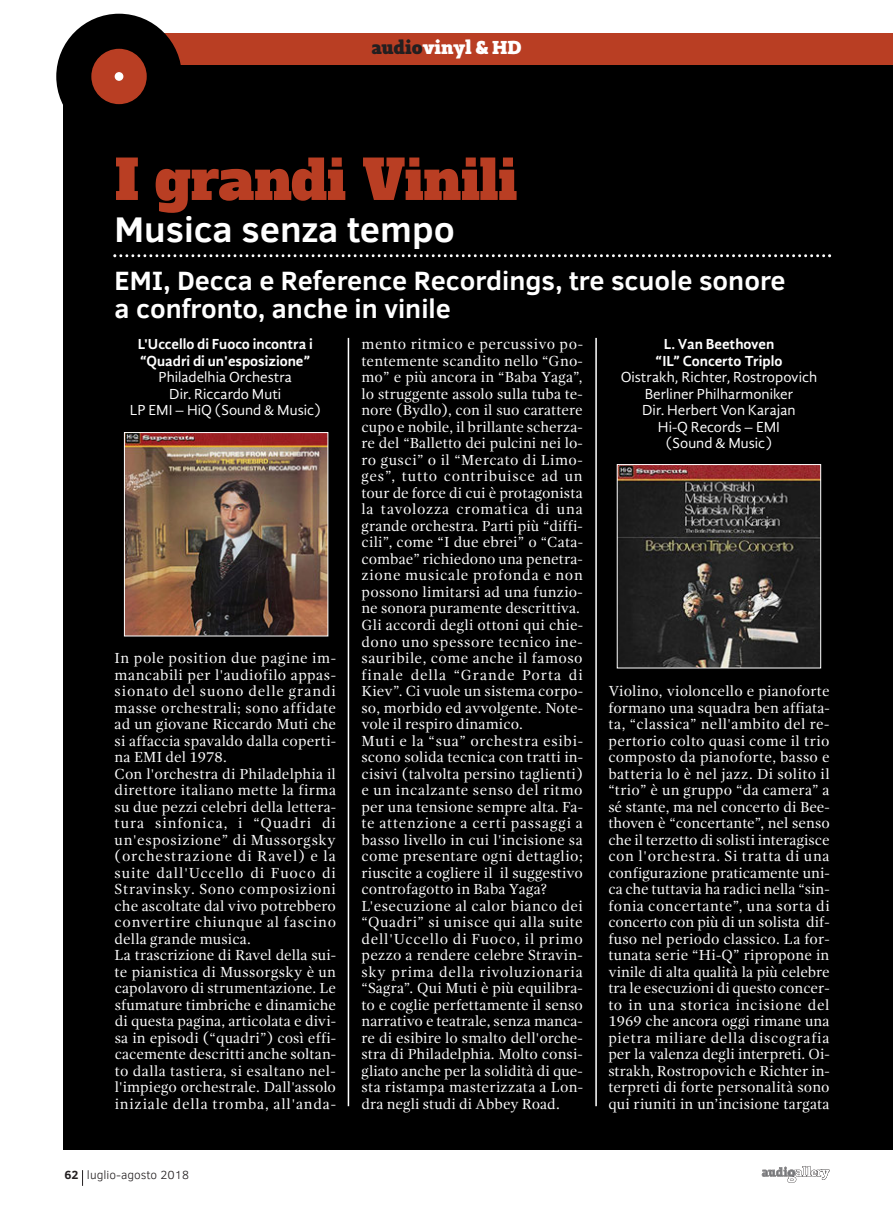
<style>
.page{position:relative;width:893px;height:1208px;background:#fff}
.page>*{position:absolute;margin:0;border:0;box-sizing:border-box;transform-origin:0 0}
.t1{font:54.6px "Alfa Slab One";color:#b93e23}
.t2{font:700 36.3px "Clear Sans";color:#fff}
.t3{font:700 27px/27.8px "Clear Sans";color:#fff}
.t4{font:800 19.5px "Adagio Slab";color:#fff}
.t5{font:15px/16.5px "Gandhi Serif";letter-spacing:.01em;color:#fff}
.t6{font:15px/16.5px "Gandhi Sans";color:#fff;text-align:center}
.t7{font:700 15px/16.5px "Gandhi Sans";color:#fff}
.t8{font:300 12px "Clear Sans";color:#231f20}
.t9{font:700 12px "Clear Sans";color:#231f20}
.s1{color:#231f20}
</style>
<div class="page">
<div style="left:148px;top:34px;width:744px;height:48px;background:#b93e23"></div>
<div style="left:64px;top:65px;width:828px;height:1084px;background:#000"></div>
<svg style="left:82px;top:1170px;width:1px;height:15px"></svg>
<svg style="left:761px;top:1166px;width:68px;height:16px"></svg>
<div style="left:56px;top:14px;width:126px;height:125px;background:#000;border-radius:50%"></div>
<div style="left:91px;top:49px;width:56px;height:55px;background:#b93e23;border-radius:50%"></div>
<div style="left:115px;top:72px;width:8px;height:9px;background:#fff;border-radius:50%"></div>
<hr style="left:347px;top:338px;width:2px;height:768px;background:#fff">
<hr style="left:595px;top:338px;width:1px;height:768px;background:#fff">
<img style="left:126px;top:434px;width:200px;height:200px">
<div style="left:124px;top:432px;width:204px;height:204px;border:1px solid #fff"></div>
<img style="left:618px;top:466px;width:201px;height:200px">
<div style="left:616px;top:464px;width:205px;height:204px;border:1px solid #fff"></div>
<svg style="left:113px;top:254px;width:718px;height:3px"></svg>
<h3 class="t4" style="left:371px;top:34px;width:152px"><span class="s1">audio</span>vinyl &amp; HD</h3>
<h1 class="t1" style="left:115px;top:143px;width:404px">I grandi Vinili</h1>
<h2 class="t2" style="left:115px;top:208px;width:341px">Musica senza tempo</h2>
<h3 class="t3" style="left:115px;top:267px;width:672px">EMI, Decca e Reference Recordings, tre scuole sonore a confronto, anche in vinile</h3>
<p class="t7" style="left:138px;top:337px;width:177px">L'Uccello di Fuoco incontra i “Quadri di un'esposizione”</p>
<p class="t6" style="left:130px;top:370px;width:192px">Philadelhia Orchestra<br>Dir. Riccardo Muti<br>LP EMI – HiQ (Sound &amp; Music)</p>
<p class="t5" style="left:115px;top:651px;width:223px">In pole position due pagine im&shy;mancabili per l'audiofilo appas&shy;sionato del suono delle grandi masse orchestrali; sono affidate ad un giovane Riccardo Muti che si affaccia spavaldo dalla coperti&shy;na EMI del 1978.<br>Con l'orchestra di Philadelphia il direttore italiano mette la firma su due pezzi celebri della lettera&shy;tura sinfonica, i “Quadri di un'esposizione” di Mussorgsky (orchestrazione di Ravel) e la suite dall'Uccello di Fuoco di<br>Stravinsky. Sono composizioni che ascoltate dal vivo potrebbero convertire chiunque al fascino della grande musica.<br>La trascrizione di Ravel della sui&shy;te pianistica di Mussorgsky è un capolavoro di strumentazione. Le sfumature timbriche e dinamiche di questa pagina, articolata e divi&shy;sa in episodi (“quadri”) così effi&shy;cacemente descritti anche soltan&shy;to dalla tastiera, si esaltano nel&shy;l'impiego orchestrale. Dall'assolo iniziale della tromba, all'anda-</p>
<p class="t5" style="left:361px;top:337px;width:223px">mento ritmico e percussivo po&shy;tentemente scandito nello “Gno&shy;mo” e più ancora in “Baba Yaga”, lo struggente assolo sulla tuba te&shy;nore (Bydlo), con il suo carattere cupo e nobile, il brillante scherza&shy;re del “Balletto dei pulcini nei lo&shy;ro gusci” o il “Mercato di Limo&shy;ges”, tutto contribuisce ad un tour de force di cui è protagonista la tavolozza cromatica di una grande orchestra. Parti più “diffi&shy;cili”, come “I due ebrei” o “Cata&shy;combae” richiedono una penetra&shy;zione musicale profonda e non possono limitarsi ad una funzio&shy;ne sonora puramente descrittiva.<br>Gli accordi degli ottoni qui chie&shy;dono uno spessore tecnico ine&shy;sauribile, come anche il famoso finale della “Grande Porta di<br>Kiev”. Ci vuole un sistema corpo&shy;so, morbido ed avvolgente. Note&shy;vole il respiro dinamico.<br>Muti e la “sua” orchestra esibi&shy;scono solida tecnica con tratti in&shy;cisivi (talvolta persino taglienti) e un incalzante senso del ritmo per una tensione sempre alta. Fa&shy;te attenzione a certi passaggi a basso livello in cui l'incisione sa come presentare ogni dettaglio; riuscite a cogliere il il suggestivo controfagotto in Baba Yaga?<br>L'esecuzione al calor bianco dei “Quadri” si unisce qui alla suite dell'Uccello di Fuoco, il primo pezzo a rendere celebre Stravin&shy;sky prima della rivoluzionaria “Sagra”. Qui Muti è più equilibra&shy;to e coglie perfettamente il senso narrativo e teatrale, senza manca&shy;re di esibire lo smalto dell'orche&shy;stra di Philadelphia. Molto consi&shy;gliato anche per la solidità di que&shy;sta ristampa masterizzata a Lon&shy;dra negli studi di Abbey Road.</p>
<p class="t7" style="left:655px;top:337px;width:128px;text-align:center">L. Van Beethoven “IL” Concerto Triplo</p>
<p class="t6" style="left:620px;top:370px;width:198px">Oistrakh, Richter, Rostropovich<br>Berliner Philharmoniker<br>Dir. Herbert Von Karajan<br>Hi-Q Records – EMI<br>(Sound &amp; Music)</p>
<p class="t5" style="left:608px;top:684px;width:223px;text-align:justify">Violino, violoncello e pianoforte formano una squadra ben affiata&shy;ta, “classica” nell'ambito del re&shy;pertorio colto quasi come il trio composto da pianoforte, basso e batteria lo è nel jazz. Di solito il “trio” è un gruppo “da camera” a sé stante, ma nel concerto di Bee&shy;thoven è “concertante”, nel senso che il terzetto di solisti interagisce con l'orchestra. Si tratta di una configurazione praticamente uni&shy;ca che tuttavia ha radici nella “sin&shy;fonia concertante”, una sorta di concerto con più di un solista dif&shy;fuso nel periodo classico. La for&shy;tunata serie “Hi-Q” ripropone in vinile di alta qualità la più celebre tra le esecuzioni di questo concer&shy;to in una storica incisione del 1969 che ancora oggi rimane una pietra miliare della discografia per la valenza degli interpreti. Oi&shy;strakh, Rostropovich e Richter in&shy;terpreti di forte personalità sono qui riuniti in un’incisione targata</p>
<p class="t9" style="left:64px;top:1167px;width:16px">62</p>
<p class="t8" style="left:87px;top:1167px;width:103px">luglio-agosto 2018</p>
</div>
